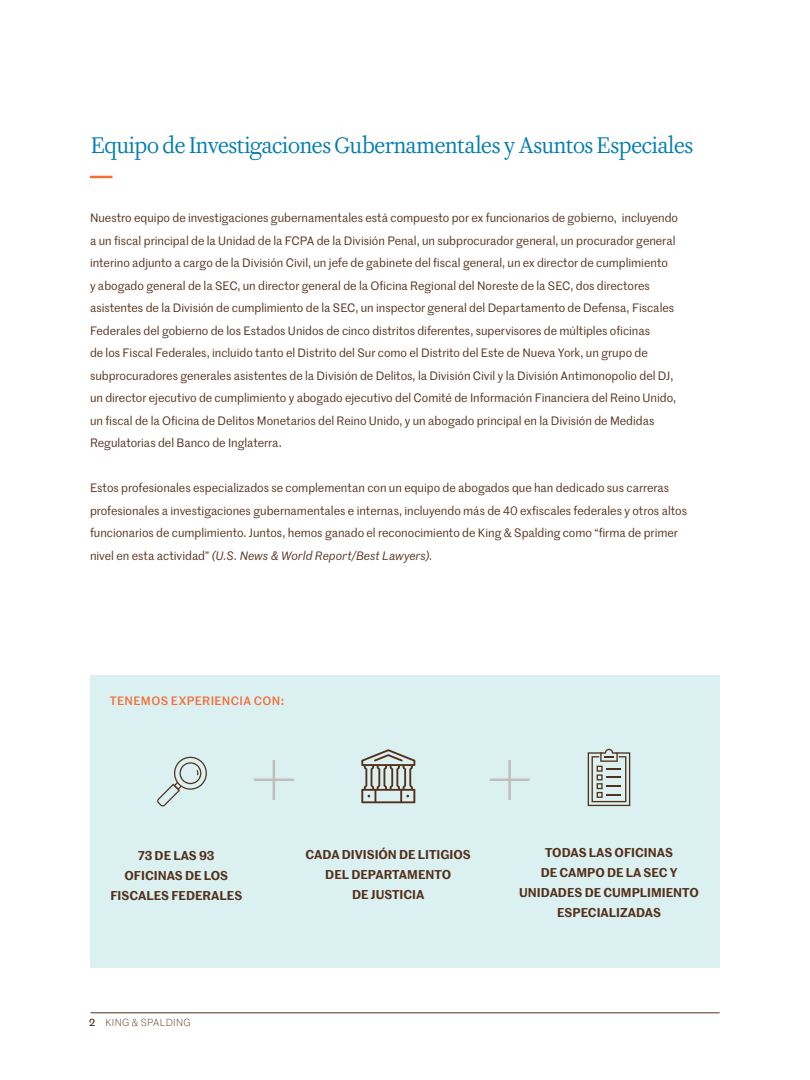
<style>
.page{position:relative;width:810px;height:1080px;background:#fff}
.page>*{position:absolute;margin:0;border:0;box-sizing:border-box;transform-origin:0 0}
.t1{font:25px "Caponi Display";letter-spacing:-.01em;color:#007cae}
.t2{font:600 12.5px/20px "Marr Sans";color:#54301a;text-align:center}
.t3{font:11.88px/22.5px "Marr Sans";letter-spacing:-.005em;color:#54301a}
.t4{font:500 11.88px "Marr Sans";letter-spacing:.03em;color:#f36d38}
.t5{font:300 10px "Marr Sans";letter-spacing:.035em;color:#54301a}
.s1{font-style:italic}
.s2{font-weight:500}
</style>
<div class="page">
<div style="left:90px;top:675px;width:630px;height:293px;background:#dbf1f1"></div>
<hr style="left:508px;top:760px;width:3px;height:40px;background:#c2bdba">
<hr style="left:490px;top:779px;width:40px;height:2px;background:#c2bdba">
<hr style="left:273px;top:760px;width:2px;height:40px;background:#c2bdba">
<hr style="left:254px;top:779px;width:40px;height:2px;background:#c2bdba">
<svg style="left:157px;top:757px;width:50px;height:50px"></svg>
<svg style="left:361px;top:749px;width:54px;height:54px"></svg>
<svg style="left:588px;top:749px;width:42px;height:57px"></svg>
<hr style="left:90px;top:176px;width:22px;height:2px;background:#f36d38">
<hr style="left:91px;top:1012px;width:629px;height:1px;background:#54301a">
<h1 class="t1" style="left:91px;top:128px;width:604px">Equipo de Investigaciones Gubernamentales y Asuntos Especiales</h1>
<p class="t3" style="left:90px;top:206px;width:590px">Nuestro equipo de investigaciones gubernamentales está compuesto por ex funcionarios de gobierno, incluyendo a un fiscal principal de la Unidad de la FCPA de la División Penal, un subprocurador general, un procurador general interino adjunto a cargo de la División Civil, un jefe de gabinete del fiscal general, un ex director de cumplimiento<br>y abogado general de la SEC, un director general de la Oficina Regional del Noreste de la SEC, dos directores asistentes de la División de cumplimiento de la SEC, un inspector general del Departamento de Defensa, Fiscales Federales del gobierno de los Estados Unidos de cinco distritos diferentes, supervisores de múltiples oficinas<br>de los Fiscal Federales, incluido tanto el Distrito del Sur como el Distrito del Este de Nueva York, un grupo de subprocuradores generales asistentes de la División de Delitos, la División Civil y la División Antimonopolio del DJ, un director ejecutivo de cumplimiento y abogado ejecutivo del Comité de Información Financiera del Reino Unido, un fiscal de la Oficina de Delitos Monetarios del Reino Unido, y un abogado principal en la División de Medidas Regulatorias del Banco de Inglaterra.</p>
<p class="t3" style="left:90px;top:476px;width:599px">Estos profesionales especializados se complementan con un equipo de abogados que han dedicado sus carreras profesionales a investigaciones gubernamentales e internas, incluyendo más de 40 exfiscales federales y otros altos funcionarios de cumplimiento. Juntos, hemos ganado el reconocimiento de King &amp; Spalding como “firma de primer nivel en esta actividad” <span class="s1">(U.S. News &amp; World Report/Best Lawyers).</span></p>
<p class="t4" style="left:110px;top:692px;width:176px">TENEMOS EXPERIENCIA CON:</p>
<p class="t2" style="left:306px;top:843px;width:167px">CADA DIVISIÓN DE LITIGIOS<br>DEL DEPARTAMENTO<br>DE JUSTICIA</p>
<p class="t2" style="left:110px;top:845px;width:133px">73 DE LAS 93<br>OFICINAS DE LOS<br>FISCALES FEDERALES</p>
<p class="t2" style="left:519px;top:842px;width:181px">TODAS LAS OFICINAS<br>DE CAMPO DE LA SEC Y<br>UNIDADES DE CUMPLIMIENTO<br>ESPECIALIZADAS</p>
<p class="t5" style="left:89px;top:1016px;width:103px"><span class="s2">2</span> KING &amp; SPALDING</p>
</div>
